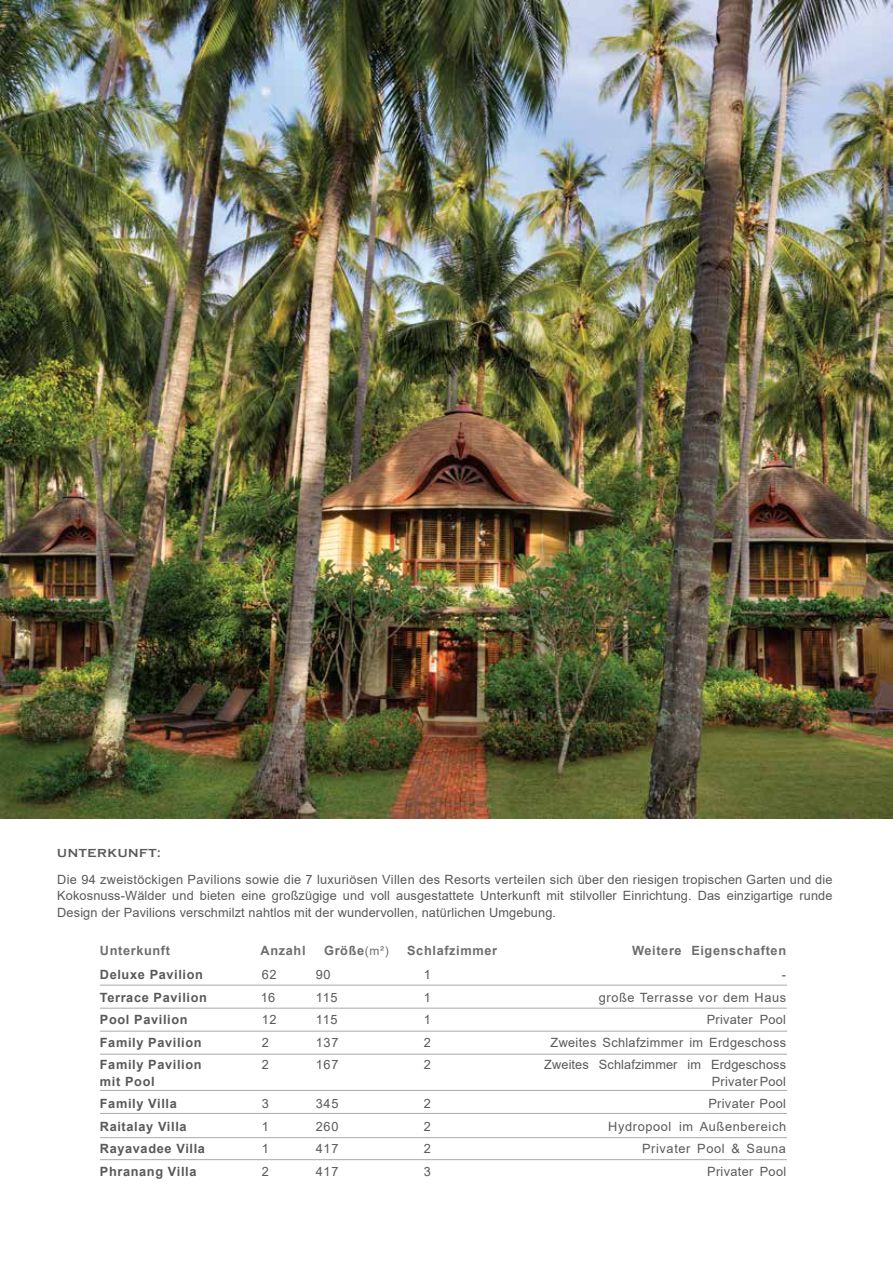
<style>
.page{position:relative;width:893px;height:1263px;background:#fff}
.page>*{position:absolute;margin:0;border:0;box-sizing:border-box;transform-origin:0 0}
.t1{font:12.75px/16.5px "Arial";letter-spacing:.025em;color:#58595b;text-align:justify}
.t2{font:700 12.75px "Arial";letter-spacing:.05em;color:#58595b}
.t3{font:12.75px "Arial";letter-spacing:.05em;color:#58595b}
.t4{font:700 12.75px "Arial";letter-spacing:.05em;color:#6d6e71}
.t5{font:700 12px "Copperplate Gothic";letter-spacing:.05em;color:#58595b}
.s1{font-weight:400;font-size:12px}
</style>
<div class="page">
<hr style="left:100px;top:1008px;width:687px;height:1px;background:#a7a9ac">
<hr style="left:100px;top:1031px;width:687px;height:1px;background:#a7a9ac">
<hr style="left:100px;top:985px;width:687px;height:1px;background:#a7a9ac">
<hr style="left:100px;top:1054px;width:687px;height:1px;background:#a7a9ac">
<hr style="left:100px;top:1090px;width:687px;height:1px;background:#a7a9ac">
<hr style="left:100px;top:1113px;width:687px;height:1px;background:#a7a9ac">
<hr style="left:100px;top:1137px;width:687px;height:1px;background:#a7a9ac">
<hr style="left:100px;top:1159px;width:687px;height:1px;background:#a7a9ac">
<img style="left:0;top:0;width:893px;height:819px">
<p class="t5" style="left:57px;top:846px;width:105px">UNTERKUNFT:</p>
<p class="t1" style="left:57px;top:871px;width:777px">Die 94 zweistöckigen Pavilions sowie die 7 luxuriösen Villen des Resorts verteilen sich über den riesigen tropischen Garten und die Kokosnuss-Wälder und bieten eine großzügige und voll ausgestattete Unterkunft mit stilvoller Einrichtung. Das einzigartige runde Design der Pavilions verschmilzt nahtlos mit der wundervollen, natürlichen Umgebung.</p>
<p class="t4" style="left:100px;top:942px;width:72px">Unterkunft</p>
<p class="t4" style="left:261px;top:942px;width:46px">Anzahl</p>
<p class="t4" style="left:324px;top:942px;width:66px">Größe<span class="s1">(m²)</span></p>
<p class="t4" style="left:407px;top:942px;width:91px">Schlafzimmer</p>
<p class="t4" style="left:632px;top:942px;width:156px">Weitere Eigenschaften</p>
<p class="t2" style="left:100px;top:966px;width:105px">Deluxe Pavilion</p>
<p class="t1" style="left:262px;top:966px;width:16px">62</p>
<p class="t1" style="left:316px;top:966px;width:16px">90</p>
<p class="t1" style="left:424px;top:966px;width:9px">1</p>
<p class="t1" style="left:782px;top:966px;width:6px">-</p>
<p class="t2" style="left:100px;top:988px;width:109px">Terrace Pavilion</p>
<p class="t1" style="left:261px;top:989px;width:16px">16</p>
<p class="t1" style="left:316px;top:989px;width:23px">115</p>
<p class="t1" style="left:424px;top:989px;width:9px">1</p>
<p class="t3" style="left:599px;top:988px;width:189px">große Terrasse vor dem Haus</p>
<p class="t2" style="left:100px;top:1011px;width:89px">Pool Pavilion</p>
<p class="t1" style="left:262px;top:1011px;width:16px">12</p>
<p class="t1" style="left:316px;top:1011px;width:23px">115</p>
<p class="t1" style="left:424px;top:1011px;width:9px">1</p>
<p class="t1" style="left:707px;top:1011px;width:81px">Privater Pool</p>
<p class="t2" style="left:100px;top:1033px;width:103px">Family Pavilion</p>
<p class="t1" style="left:262px;top:1034px;width:9px">2</p>
<p class="t1" style="left:316px;top:1034px;width:24px">137</p>
<p class="t1" style="left:424px;top:1034px;width:9px">2</p>
<p class="t1" style="left:551px;top:1034px;width:237px">Zweites Schlafzimmer im Erdgeschoss</p>
<p class="t2" style="left:100px;top:1056px;width:103px">Family Pavilion</p>
<p class="t1" style="left:262px;top:1056px;width:9px">2</p>
<p class="t1" style="left:316px;top:1056px;width:24px">167</p>
<p class="t1" style="left:424px;top:1056px;width:9px">2</p>
<p class="t1" style="left:544px;top:1056px;width:243px">Zweites Schlafzimmer im Erdgeschoss</p>
<p class="t2" style="left:100px;top:1072px;width:56px">mit Pool</p>
<p class="t1" style="left:712px;top:1073px;width:76px">PrivaterPool</p>
<p class="t2" style="left:100px;top:1095px;width:78px">Family Villa</p>
<p class="t1" style="left:262px;top:1095px;width:9px">3</p>
<p class="t1" style="left:316px;top:1095px;width:24px">345</p>
<p class="t1" style="left:424px;top:1095px;width:9px">2</p>
<p class="t1" style="left:708px;top:1095px;width:79px">Privater Pool</p>
<p class="t2" style="left:100px;top:1117px;width:88px">Raitalay Villa</p>
<p class="t1" style="left:262px;top:1118px;width:9px">1</p>
<p class="t1" style="left:316px;top:1118px;width:24px">260</p>
<p class="t1" style="left:424px;top:1118px;width:9px">2</p>
<p class="t3" style="left:608px;top:1117px;width:179px">Hydropool im Außenbereich</p>
<p class="t2" style="left:100px;top:1140px;width:107px">Rayavadee Villa</p>
<p class="t1" style="left:262px;top:1140px;width:9px">1</p>
<p class="t1" style="left:316px;top:1140px;width:24px">417</p>
<p class="t1" style="left:424px;top:1140px;width:9px">2</p>
<p class="t3" style="left:642px;top:1140px;width:145px">Privater Pool &amp; Sauna</p>
<p class="t2" style="left:100px;top:1162px;width:98px">Phranang Villa</p>
<p class="t1" style="left:262px;top:1163px;width:9px">2</p>
<p class="t1" style="left:316px;top:1163px;width:24px">417</p>
<p class="t1" style="left:424px;top:1163px;width:9px">3</p>
<p class="t1" style="left:707px;top:1163px;width:80px">Privater Pool</p>
</div>
